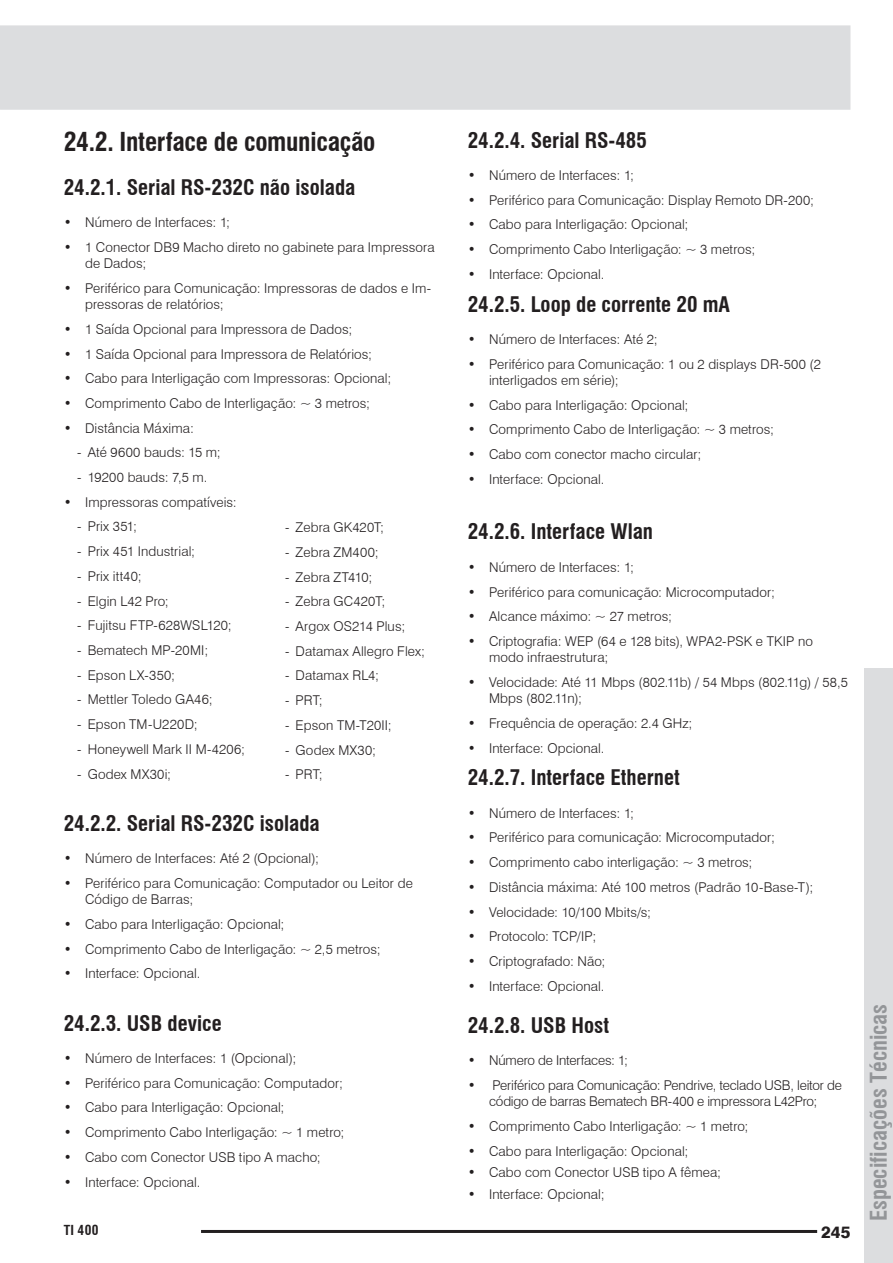
<style>
.page{position:relative;width:893px;height:1263px;background:#fff}
.page>*{position:absolute;margin:0;border:0;box-sizing:border-box;transform-origin:0 0}
.t1{font:700 condensed 25.5px "Swiss 721 BT";letter-spacing:-.01em;color:#231f20}
.t2{font:700 condensed 22.5px "Swiss 721 BT";color:#939598}
.t3{font:700 condensed 21px "Swiss 721 BT";color:#231f20}
.t4{font:800 16.5px "Swiss 721 BT";color:#231f20}
.t5{font:300 13.5px/16.2px "Swiss 721 BT";letter-spacing:.01em;color:#231f20}
.t6{font:300 13.5px/16.2px "Swiss 721 BT";letter-spacing:-.01em;color:#231f20;text-align:center}
.t7{font:700 condensed 13.5px "Swiss 721 BT";color:#231f20}
</style>
<div class="page">
<div style="left:0;top:25px;width:850px;height:85px;background:#dcdddf"></div>
<div style="left:864px;top:668px;width:29px;height:595px;background:#dcdddf"></div>
<hr style="left:201px;top:1230px;width:616px;height:3px;background:#231f20">
<p class="t1" style="left:64px;top:127px;width:313px">24.2. Interface de comunicação</p>
<p class="t3" style="left:64px;top:175px;width:293px">24.2.1. Serial RS-232C não isolada</p>
<p class="t5" style="left:64px;top:214px;width:168px">• Número de Interfaces: 1;</p>
<p class="t5" style="left:85px;top:239px;width:351px;text-indent:-21px">• 1 Conector DB9 Macho direto no gabinete para Impressora de Dados;</p>
<p class="t5" style="left:85px;top:280px;width:348px;text-indent:-21px">• Periférico para Comunicação: Impressoras de dados e Im&shy;pressoras de relatórios;</p>
<p class="t5" style="left:64px;top:321px;width:290px">• 1 Saída Opcional para Impressora de Dados;</p>
<p class="t5" style="left:64px;top:345px;width:310px">• 1 Saída Opcional para Impressora de Relatórios;</p>
<p class="t5" style="left:64px;top:370px;width:329px">• Cabo para Interligação com Impressoras: Opcional;</p>
<p class="t5" style="left:64px;top:395px;width:308px">• Comprimento Cabo de Interligação: ~ 3 metros;</p>
<p class="t5" style="left:64px;top:420px;width:132px">• Distância Máxima:</p>
<p class="t5" style="left:77px;top:444px;width:145px">- Até 9600 bauds: 15 m;</p>
<p class="t5" style="left:77px;top:469px;width:132px">- 19200 bauds: 7,5 m.</p>
<p class="t5" style="left:64px;top:494px;width:174px">• Impressoras compatíveis:</p>
<p class="t5" style="left:77px;top:518px;width:61px">- Prix 351;</p>
<p class="t5" style="left:77px;top:543px;width:119px">- Prix 451 Industrial;</p>
<p class="t5" style="left:77px;top:568px;width:66px">- Prix itt40;</p>
<p class="t5" style="left:77px;top:593px;width:93px">- Elgin L42 Pro;</p>
<p class="t5" style="left:77px;top:617px;width:156px">- Fujitsu FTP-628WSL120;</p>
<p class="t5" style="left:77px;top:642px;width:132px">- Bematech MP-20MI;</p>
<p class="t5" style="left:77px;top:667px;width:99px">- Epson LX-350;</p>
<p class="t5" style="left:77px;top:691px;width:137px">- Mettler Toledo GA46;</p>
<p class="t5" style="left:77px;top:716px;width:122px">- Epson TM-U220D;</p>
<p class="t5" style="left:77px;top:741px;width:169px">- Honeywell Mark II M-4206;</p>
<p class="t5" style="left:77px;top:765px;width:95px">- Godex MX30i;</p>
<p class="t3" style="left:64px;top:811px;width:257px">24.2.2. Serial RS-232C isolada</p>
<p class="t5" style="left:64px;top:850px;width:257px">• Número de Interfaces: Até 2 (Opcional);</p>
<p class="t5" style="left:85px;top:875px;width:329px;text-indent:-21px">• Periférico para Comunicação: Computador ou Leitor de<br>Código de Barras;</p>
<p class="t5" style="left:64px;top:916px;width:222px">• Cabo para Interligação: Opcional;</p>
<p class="t5" style="left:64px;top:940px;width:319px">• Comprimento Cabo de Interligação: ~ 2,5 metros;</p>
<p class="t5" style="left:64px;top:965px;width:138px">• Interface: Opcional.</p>
<p class="t3" style="left:64px;top:1010px;width:159px">24.2.3. USB device</p>
<p class="t5" style="left:64px;top:1050px;width:234px">• Número de Interfaces: 1 (Opcional);</p>
<p class="t5" style="left:64px;top:1075px;width:281px">• Periférico para Comunicação: Computador;</p>
<p class="t5" style="left:64px;top:1099px;width:222px">• Cabo para Interligação: Opcional;</p>
<p class="t5" style="left:64px;top:1124px;width:282px">• Comprimento Cabo Interligação: ~ 1 metro;</p>
<p class="t5" style="left:64px;top:1149px;width:259px">• Cabo com Conector USB tipo A macho;</p>
<p class="t5" style="left:64px;top:1173px;width:138px">• Interface: Opcional.</p>
<p class="t5" style="left:285px;top:519px;width:100px">- Zebra GK420T;</p>
<p class="t5" style="left:285px;top:544px;width:95px">- Zebra ZM400;</p>
<p class="t5" style="left:285px;top:569px;width:89px">- Zebra ZT410;</p>
<p class="t5" style="left:285px;top:593px;width:102px">- Zebra GC420T;</p>
<p class="t5" style="left:285px;top:618px;width:122px">- Argox OS214 Plus;</p>
<p class="t5" style="left:285px;top:643px;width:141px">- Datamax Allegro Flex;</p>
<p class="t5" style="left:285px;top:667px;width:95px">- Datamax RL4;</p>
<p class="t5" style="left:285px;top:692px;width:39px">- PRT;</p>
<p class="t5" style="left:285px;top:717px;width:108px">- Epson TM-T20II;</p>
<p class="t5" style="left:285px;top:742px;width:93px">- Godex MX30;</p>
<p class="t5" style="left:285px;top:766px;width:39px">- PRT;</p>
<p class="t3" style="left:468px;top:127px;width:181px">24.2.4. Serial RS-485</p>
<p class="t5" style="left:468px;top:167px;width:168px">• Número de Interfaces: 1;</p>
<p class="t5" style="left:468px;top:192px;width:348px">• Periférico para Comunicação: Display Remoto DR-200;</p>
<p class="t5" style="left:468px;top:216px;width:222px">• Cabo para Interligação: Opcional;</p>
<p class="t5" style="left:468px;top:241px;width:289px">• Comprimento Cabo Interligação: ~ 3 metros;</p>
<p class="t5" style="left:468px;top:266px;width:138px">• Interface: Opcional.</p>
<p class="t3" style="left:468px;top:291px;width:264px">24.2.5. Loop de corrente 20 mA</p>
<p class="t5" style="left:468px;top:331px;width:191px">• Número de Interfaces: Até 2;</p>
<p class="t5" style="left:489px;top:356px;width:333px;text-indent:-21px">• Periférico para Comunicação: 1 ou 2 displays DR-500 (2 interligados em série);</p>
<p class="t5" style="left:468px;top:397px;width:222px">• Cabo para Interligação: Opcional;</p>
<p class="t5" style="left:468px;top:421px;width:308px">• Comprimento Cabo de Interligação: ~ 3 metros;</p>
<p class="t5" style="left:468px;top:446px;width:235px">• Cabo com conector macho circular;</p>
<p class="t5" style="left:468px;top:471px;width:138px">• Interface: Opcional.</p>
<p class="t3" style="left:468px;top:519px;width:187px">24.2.6. Interface Wlan</p>
<p class="t5" style="left:468px;top:559px;width:168px">• Número de Interfaces: 1;</p>
<p class="t5" style="left:468px;top:583px;width:309px">• Periférico para comunicação: Microcomputador;</p>
<p class="t5" style="left:468px;top:608px;width:206px">• Alcance máximo: ~ 27 metros;</p>
<p class="t5" style="left:489px;top:633px;width:325px;text-indent:-21px">• Criptografia: WEP (64 e 128 bits), WPA2-PSK e TKIP no modo infraestrutura;</p>
<p class="t5" style="left:489px;top:674px;width:360px;text-indent:-21px">• Velocidade: Até 11 Mbps (802.11b) / 54 Mbps (802.11g) / 58,5<br>Mbps (802.11n);</p>
<p class="t5" style="left:468px;top:715px;width:226px">• Frequência de operação: 2.4 GHz;</p>
<p class="t5" style="left:468px;top:739px;width:138px">• Interface: Opcional.</p>
<p class="t3" style="left:468px;top:765px;width:214px">24.2.7. Interface Ethernet</p>
<p class="t5" style="left:468px;top:805px;width:168px">• Número de Interfaces: 1;</p>
<p class="t5" style="left:468px;top:829px;width:309px">• Periférico para comunicação: Microcomputador;</p>
<p class="t5" style="left:468px;top:854px;width:286px">• Comprimento cabo interligação: ~ 3 metros;</p>
<p class="t5" style="left:468px;top:879px;width:347px">• Distância máxima: Até 100 metros (Padrão 10-Base-T);</p>
<p class="t5" style="left:468px;top:903px;width:185px">• Velocidade: 10/100 Mbits/s;</p>
<p class="t5" style="left:468px;top:928px;width:130px">• Protocolo: TCP/IP;</p>
<p class="t5" style="left:468px;top:953px;width:139px">• Criptografado: Não;</p>
<p class="t5" style="left:468px;top:978px;width:138px">• Interface: Opcional.</p>
<p class="t3" style="left:468px;top:1012px;width:143px">24.2.8. USB Host</p>
<p class="t6" style="left:468px;top:1052px;width:162px">• Número de Interfaces: 1;</p>
<p class="t6" style="left:468px;top:1077px;width:376px">• Periférico para Comunicação: Pendrive, teclado USB, leitor de código de barras Bematech BR-400 e impressora L42Pro;</p>
<p class="t5" style="left:468px;top:1118px;width:282px">• Comprimento Cabo Interligação: ~ 1 metro;</p>
<p class="t5" style="left:468px;top:1142px;width:222px">• Cabo para Interligação: Opcional;</p>
<p class="t5" style="left:468px;top:1164px;width:255px">• Cabo com Conector USB tipo A fêmea;</p>
<p class="t5" style="left:468px;top:1186px;width:138px">• Interface: Opcional;</p>
<p class="t7" style="left:64px;top:1222px;width:36px">TI 400</p>
<p class="t4" style="left:821px;top:1222px;width:31px">245</p>
<h2 class="t2" style="left:865px;top:1221px;width:219px;rotate:-90deg">Especificações Técnicas</h2>
</div>
